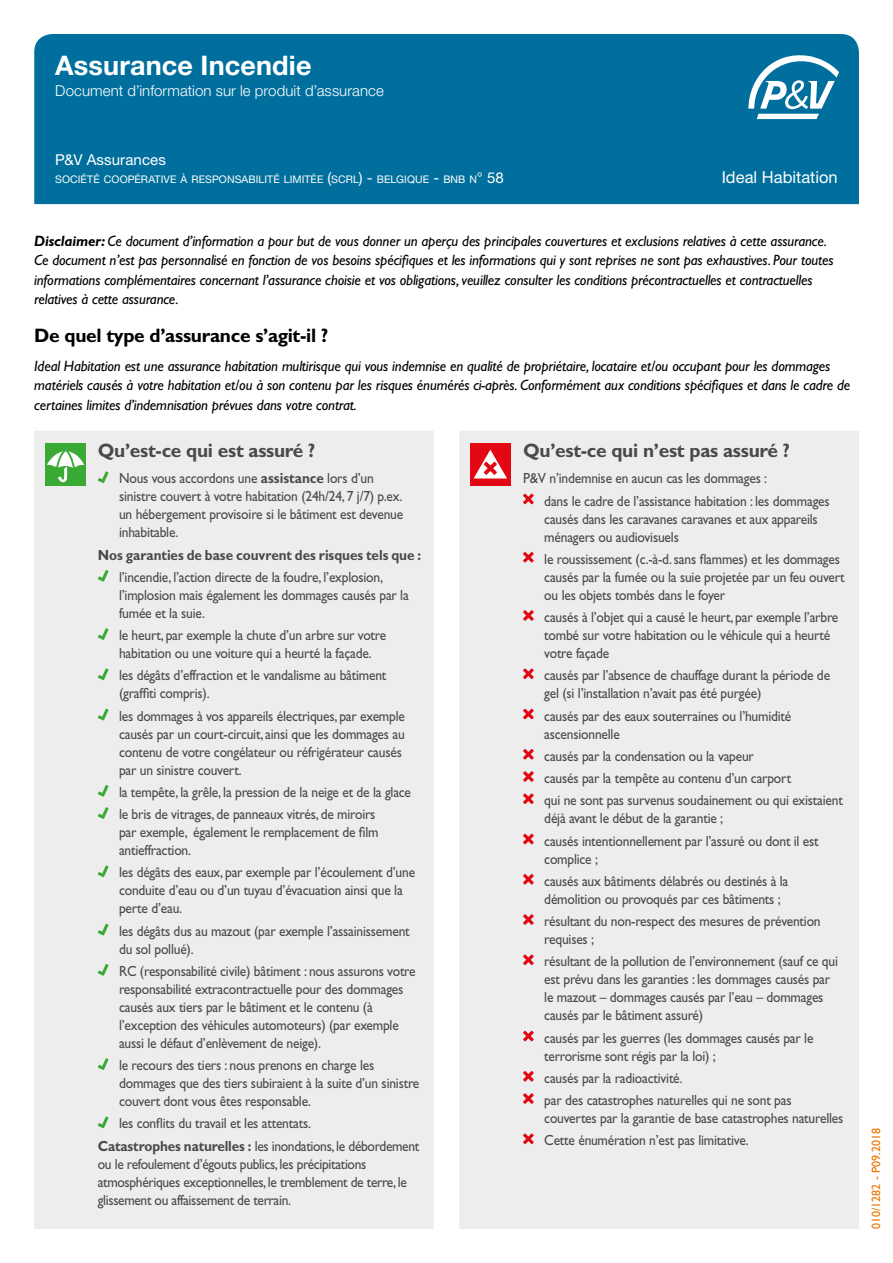
<style>
.page{position:relative;width:893px;height:1263px;background:#fff}
.page>*{position:absolute;margin:0;border:0;box-sizing:border-box;transform-origin:0 0}
.t1{font:700 27px "Helvetica Neue LT Std";letter-spacing:.005em;color:#fff}
.t2{font:700 19.5px "Gill Sans Std";letter-spacing:-.015em;color:#4a4a49}
.t3{font:700 19.5px "Gill Sans Std";letter-spacing:-.015em;color:#000}
.t4{font:16.5px "Helvetica Neue LT Std";color:#fff}
.t5{font:italic 15px/19.5px "Gill Sans Std";letter-spacing:-.01em;color:#000}
.t6{font:300 15px "Helvetica Neue LT Std";letter-spacing:.005em;color:#fff}
.t7{font:15px "Helvetica Neue LT Std";letter-spacing:.01em;color:#fff}
.t8{font:14.7px/18px "Gill Sans Std";letter-spacing:-.015em;color:#4a4a49;scale:.92 1}
.t9{font:700 14.7px "Gill Sans Std";letter-spacing:-.005em;color:#4a4a49;scale:.92 1}
.t10{font:12px "Gill Sans";color:#ee7402}
.t11{font:10.5px "Helvetica Neue LT Std";letter-spacing:.005em;color:#fff}
.s1{font-size:15px}
.s2{font-weight:700}
</style>
<div class="page">
<div style="left:34px;top:34px;width:825px;height:170px;background:#006f9e"></div>
<svg style="left:748px;top:55px;width:91px;height:64px"></svg>
<div style="left:34px;top:431px;width:825px;height:798px;background:#ededed"></div>
<div style="left:45px;top:443px;width:41px;height:43px;background:#3aaa35"></div>
<svg style="left:47px;top:447px;width:37px;height:35px"></svg>
<svg style="left:98px;top:471px;width:11px;height:12px"></svg>
<svg style="left:98px;top:570px;width:11px;height:12px"></svg>
<svg style="left:98px;top:628px;width:11px;height:12px"></svg>
<svg style="left:98px;top:668px;width:11px;height:12px"></svg>
<svg style="left:98px;top:709px;width:11px;height:11px"></svg>
<svg style="left:98px;top:785px;width:11px;height:12px"></svg>
<svg style="left:98px;top:807px;width:11px;height:12px"></svg>
<svg style="left:98px;top:865px;width:11px;height:12px"></svg>
<svg style="left:98px;top:924px;width:11px;height:11px"></svg>
<svg style="left:98px;top:964px;width:11px;height:12px"></svg>
<svg style="left:98px;top:1058px;width:11px;height:12px"></svg>
<svg style="left:98px;top:1116px;width:11px;height:12px"></svg>
<div style="left:470px;top:443px;width:41px;height:43px;background:#e30613"></div>
<svg style="left:474px;top:450px;width:33px;height:28px"></svg>
<svg style="left:523px;top:494px;width:11px;height:10px"></svg>
<svg style="left:523px;top:552px;width:11px;height:10px"></svg>
<svg style="left:523px;top:610px;width:11px;height:11px"></svg>
<svg style="left:523px;top:668px;width:11px;height:11px"></svg>
<svg style="left:523px;top:709px;width:11px;height:10px"></svg>
<svg style="left:523px;top:749px;width:11px;height:10px"></svg>
<svg style="left:523px;top:771px;width:11px;height:11px"></svg>
<svg style="left:523px;top:793px;width:11px;height:11px"></svg>
<svg style="left:523px;top:834px;width:11px;height:10px"></svg>
<svg style="left:523px;top:874px;width:11px;height:10px"></svg>
<svg style="left:523px;top:914px;width:11px;height:11px"></svg>
<svg style="left:523px;top:954px;width:11px;height:11px"></svg>
<svg style="left:523px;top:1031px;width:11px;height:10px"></svg>
<svg style="left:523px;top:1071px;width:11px;height:10px"></svg>
<svg style="left:523px;top:1093px;width:11px;height:11px"></svg>
<svg style="left:523px;top:1133px;width:11px;height:11px"></svg>
<h1 class="t1" style="left:55px;top:48px;width:258px">Assurance Incendie</h1>
<p class="t6" style="left:55px;top:81px;width:330px">Document d’information sur le produit d’assurance</p>
<p class="t7" style="left:55px;top:151px;width:112px">P&amp;V Assurances</p>
<p class="t11" style="left:55px;top:173px;width:450px">SOCIÉTÉ COOPÉRATIVE À RESPONSABILITÉ LIMITÉE <span class="s1">(</span>SCRL<span class="s1">) -</span> BELGIQUE <span class="s1">-</span> BNB N<span class="s1">° 58</span></p>
<p class="t4" style="left:722px;top:167px;width:118px">Ideal Habitation</p>
<p class="t5" style="left:34px;top:231px;width:801px"><span class="s2">Disclaimer:</span> Ce document d’information a pour but de vous donner un aperçu des principales couvertures et exclusions relatives à cette assurance.<br>Ce document n’est pas personnalisé en fonction de vos besoins spécifiques et les informations qui y sont reprises ne sont pas exhaustives. Pour toutes informations complémentaires concernant l’assurance choisie et vos obligations, veuillez consulter les conditions précontractuelles et contractuelles relatives à cette assurance.</p>
<h2 class="t3" style="left:34px;top:324px;width:295px">De quel type d’assurance s’agit-il ?</h2>
<p class="t5" style="left:34px;top:356px;width:817px">Ideal Habitation est une assurance habitation multirisque qui vous indemnise en qualité de propriétaire, locataire et/ou occupant pour les dommages matériels causés à votre habitation et/ou à son contenu par les risques énumérés ci-après. Conformément aux conditions spécifiques et dans le cadre de certaines limites d’indemnisation prévues dans votre contrat.</p>
<h2 class="t2" style="left:98px;top:439px;width:219px">Qu’est-ce qui est assuré ?</h2>
<p class="t8" style="left:119px;top:469px;width:310px">Nous vous accordons une <span class="s2">assistance</span> lors d’un sinistre couvert à votre habitation (24h/24, 7 j/7) p.ex. un hébergement provisoire si le bâtiment est devenue inhabitable.</p>
<p class="t9" style="left:98px;top:546px;width:353px">Nos garanties de base couvrent des risques tels que :</p>
<p class="t8" style="left:119px;top:568px;width:316px">l’incendie, l’action directe de la foudre, l’explosion, l’implosion mais également les dommages causés par la fumée et la suie.</p>
<p class="t8" style="left:119px;top:626px;width:292px">le heurt, par exemple la chute d’un arbre sur votre habitation ou une voiture qui a heurté la façade.</p>
<p class="t8" style="left:119px;top:666px;width:292px">les dégâts d’effraction et le vandalisme au bâtiment (graffiti compris).</p>
<p class="t8" style="left:119px;top:707px;width:312px">les dommages à vos appareils électriques, par exemple causés par un court-circuit, ainsi que les dommages au contenu de votre congélateur ou réfrigérateur causés par un sinistre couvert.</p>
<p class="t8" style="left:119px;top:781px;width:319px;line-height:22.2px">la tempête, la grêle, la pression de la neige et de la glace le bris de vitrages, de panneaux vitrés, de miroirs</p>
<p class="t8" style="left:119px;top:823px;width:284px">par exemple, également le remplacement de film antieffraction.</p>
<p class="t8" style="left:119px;top:863px;width:323px">les dégâts des eaux, par exemple par l’écoulement d’une conduite d’eau ou d’un tuyau d’évacuation ainsi que la perte d’eau.</p>
<p class="t8" style="left:119px;top:922px;width:317px">les dégâts dus au mazout (par exemple l’assainissement du sol pollué).</p>
<p class="t8" style="left:119px;top:962px;width:324px">RC (responsabilité civile) bâtiment : nous assurons votre responsabilité extracontractuelle pour des dommages causés aux tiers par le bâtiment et le contenu (à l’exception des véhicules automoteurs) (par exemple aussi le défaut d’enlèvement de neige).</p>
<p class="t8" style="left:119px;top:1056px;width:328px">le recours des tiers : nous prenons en charge les dommages que des tiers subiraient à la suite d’un sinistre couvert dont vous êtes responsable.</p>
<p class="t8" style="left:98px;top:1112px;width:351px;line-height:22.2px;text-indent:21px">les conflits du travail et les attentats.<br><span class="s2">Catastrophes naturelles :</span> les inondations, le débordement</p>
<p class="t8" style="left:98px;top:1155px;width:338px">ou le refoulement d’égouts publics, les précipitations atmosphériques exceptionnelles, le tremblement de terre, le glissement ou affaissement de terrain.</p>
<h2 class="t2" style="left:523px;top:439px;width:268px">Qu’est-ce qui n’est pas assuré ?</h2>
<p class="t8" style="left:544px;top:467px;width:312px;line-height:22.2px;text-indent:-21px">P&amp;V n’indemnise en aucun cas les dommages :<br>dans le cadre de l’assistance habitation : les dommages</p>
<p class="t8" style="left:544px;top:510px;width:299px">causés dans les caravanes caravanes et aux appareils ménagers ou audiovisuels</p>
<p class="t8" style="left:544px;top:550px;width:328px">le roussissement (c.-à-d. sans flammes) et les dommages causés par la fumée ou la suie projetée par un feu ouvert ou les objets tombés dans le foyer</p>
<p class="t8" style="left:544px;top:608px;width:321px">causés à l’objet qui a causé le heurt, par exemple l’arbre tombé sur votre habitation ou le véhicule qui a heurté votre façade</p>
<p class="t8" style="left:544px;top:666px;width:312px">causés par l’absence de chauffage durant la période de gel (si l’installation n’avait pas été purgée)</p>
<p class="t8" style="left:544px;top:707px;width:270px">causés par des eaux souterraines ou l’humidité ascensionnelle</p>
<p class="t8" style="left:544px;top:745px;width:326px;line-height:22.2px">causés par la condensation ou la vapeur<br>causés par la tempête au contenu d’un carport<br>qui ne sont pas survenus soudainement ou qui existaient</p>
<p class="t8" style="left:544px;top:807px;width:300px;line-height:22.2px">déjà avant le début de la garantie ;<br>causés intentionnellement par l’assuré ou dont il est</p>
<p class="t8" style="left:544px;top:848px;width:267px;line-height:22.2px">complice ;<br>causés aux bâtiments délabrés ou destinés à la</p>
<p class="t8" style="left:544px;top:888px;width:302px;line-height:22.2px">démolition ou provoqués par ces bâtiments ; résultant du non-respect des mesures de prévention</p>
<p class="t8" style="left:544px;top:928px;width:321px;line-height:22.2px">requises ;<br>résultant de la pollution de l’environnement (sauf ce qui</p>
<p class="t8" style="left:544px;top:970px;width:312px">est prévu dans les garanties : les dommages causés par le mazout – dommages causés par l’eau – dommages causés par le bâtiment assuré)</p>
<p class="t8" style="left:544px;top:1029px;width:294px">causés par les guerres (les dommages causés par le terrorisme sont régis par la loi) ;</p>
<p class="t8" style="left:544px;top:1067px;width:270px;line-height:22.2px">causés par la radioactivité.<br>par des catastrophes naturelles qui ne sont pas</p>
<p class="t8" style="left:544px;top:1107px;width:327px;line-height:22.2px">couvertes par la garantie de base catastrophes naturelles<br>Cette énumération n’est pas limitative.</p>
<p class="t10" style="left:869px;top:1229px;width:102px;rotate:-90deg">010/1282 - P09.2018</p>
</div>
